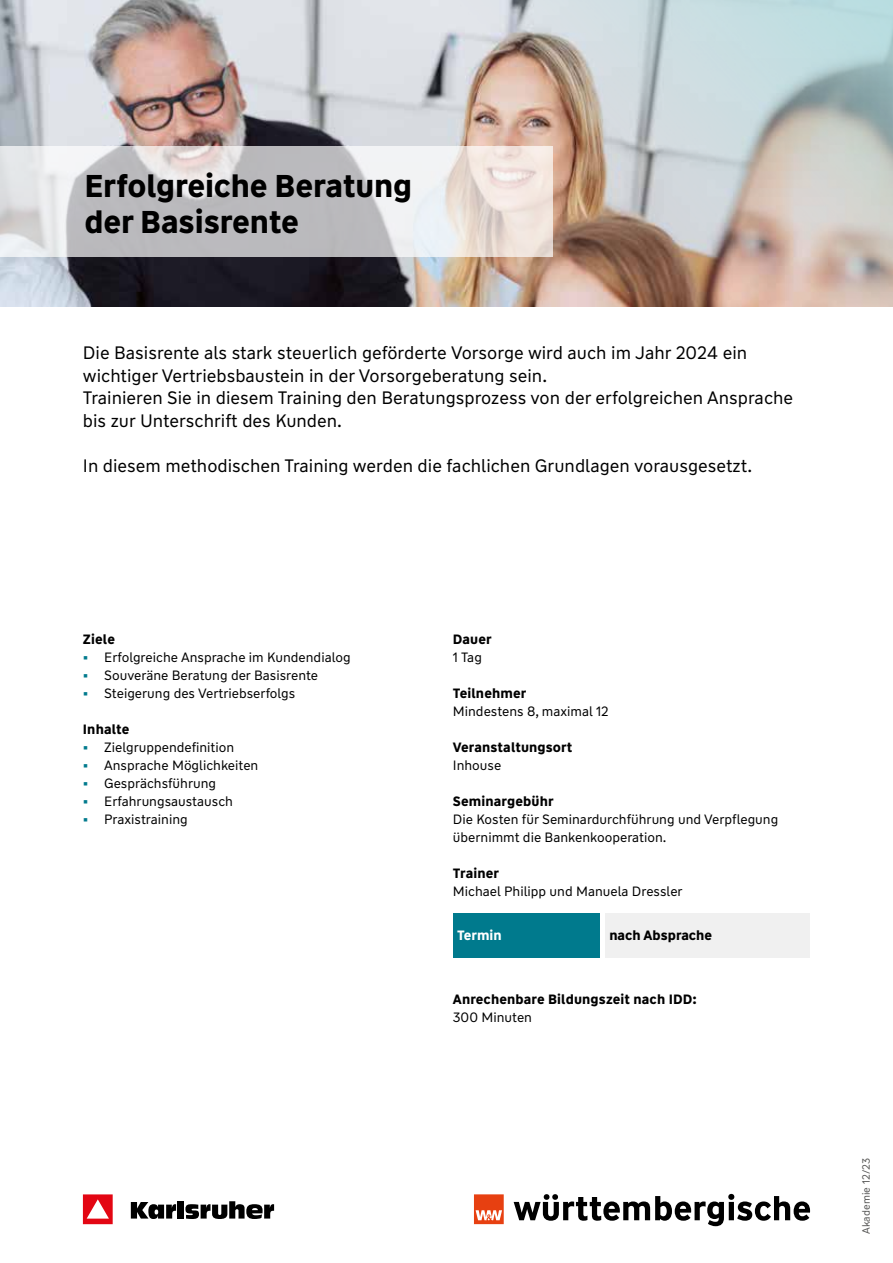
<style>
.page{position:relative;width:893px;height:1263px;background:#fff}
.page>*{position:absolute;margin:0;border:0;box-sizing:border-box;transform-origin:0 0}
.t1{font:700 31.5px/36px "WW Type";letter-spacing:-.005em;color:#000}
.t2{font:18px/22.5px "WW Type";color:#000}
.t3{font:13.5px/18px "WW Type";color:#000}
.t4{font:700 13.5px "WW Type";letter-spacing:.01em;color:#000}
.t5{font:700 13.5px "WW Type";color:#fff}
.t6{font:10.5px "WW Type Office";letter-spacing:.01em;color:#575756}
.s1{font-weight:700;color:#007a8d}
</style>
<div class="page">
<img style="left:0;top:0;width:264px;height:306px">
<img style="left:264px;top:0;width:629px;height:306px">
<svg style="left:0;top:147px;width:553px;height:110px;background:#d3d1d2"></svg>
<div style="left:453px;top:913px;width:148px;height:44px;background:#007a8d"></div>
<div style="left:605px;top:913px;width:205px;height:44px;background:#f0f0f0"></div>
<svg style="left:514px;top:1194px;width:296px;height:32px"></svg>
<svg style="left:474px;top:1194px;width:30px;height:30px"></svg>
<svg style="left:83px;top:1194px;width:30px;height:30px"></svg>
<svg style="left:131px;top:1202px;width:45px;height:17px"></svg>
<div style="left:178px;top:1201px;width:6px;height:17px;background:#000"></div>
<svg style="left:185px;top:1201px;width:89px;height:18px"></svg>
<h1 class="t1" style="left:84px;top:168px;width:329px">Erfolgreiche Beratung der Basisrente</h1>
<p class="t2" style="left:83px;top:342px;width:712px">Die Basisrente als stark steuerlich geförderte Vorsorge wird auch im Jahr 2024 ein wichtiger Vertriebsbaustein in der Vorsorgeberatung sein.<br>Trainieren Sie in diesem Training den Beratungsprozess von der erfolgreichen Ansprache bis zur Unterschrift des Kunden.</p>
<h2 class="t2" style="left:83px;top:454px;width:671px">In diesem methodischen Training werden die fachlichen Grundlagen vorausgesetzt.</h2>
<p class="t4" style="left:83px;top:630px;width:34px">Ziele</p>
<p class="t3" style="left:83px;top:648px;width:269px"><span class="s1">•</span> Erfolgreiche Ansprache im Kundendialog</p>
<p class="t3" style="left:83px;top:666px;width:237px"><span class="s1">•</span> Souveräne Beratung der Basisrente</p>
<p class="t3" style="left:83px;top:684px;width:214px"><span class="s1">•</span> Steigerung des Vertriebserfolgs</p>
<p class="t4" style="left:83px;top:720px;width:48px">Inhalte</p>
<p class="t3" style="left:83px;top:738px;width:153px"><span class="s1">•</span> Zielgruppendefinition</p>
<p class="t3" style="left:83px;top:756px;width:177px"><span class="s1">•</span> Ansprache Möglichkeiten</p>
<p class="t3" style="left:83px;top:774px;width:135px"><span class="s1">•</span> Gesprächsführung</p>
<p class="t3" style="left:83px;top:792px;width:152px"><span class="s1">•</span> Erfahrungsaustausch</p>
<p class="t3" style="left:83px;top:810px;width:106px"><span class="s1">•</span> Praxistraining</p>
<p class="t4" style="left:453px;top:630px;width:40px">Dauer</p>
<p class="t3" style="left:453px;top:648px;width:31px">1 Tag</p>
<p class="t4" style="left:453px;top:684px;width:75px">Teilnehmer</p>
<p class="t3" style="left:453px;top:702px;width:157px">Mindestens 8, maximal 12</p>
<p class="t4" style="left:453px;top:738px;width:121px">Veranstaltungsort</p>
<p class="t3" style="left:453px;top:756px;width:50px">Inhouse</p>
<p class="t4" style="left:453px;top:792px;width:102px">Seminargebühr</p>
<p class="t3" style="left:453px;top:810px;width:327px">Die Kosten für Seminardurchführung und Verpflegung übernimmt die Bankenkooperation.</p>
<p class="t4" style="left:453px;top:864px;width:48px">Trainer</p>
<p class="t3" style="left:453px;top:882px;width:231px">Michael Philipp und Manuela Dressler</p>
<p class="t5" style="left:457px;top:926px;width:46px">Termin</p>
<p class="t4" style="left:609px;top:926px;width:104px">nach Absprache</p>
<p class="t4" style="left:453px;top:990px;width:246px">Anrechenbare Bildungszeit nach IDD:</p>
<p class="t3" style="left:453px;top:1008px;width:81px">300 Minuten</p>
<p class="t6" style="left:860px;top:1234px;width:78px;rotate:-90deg">Akademie 12/23</p>
</div>
